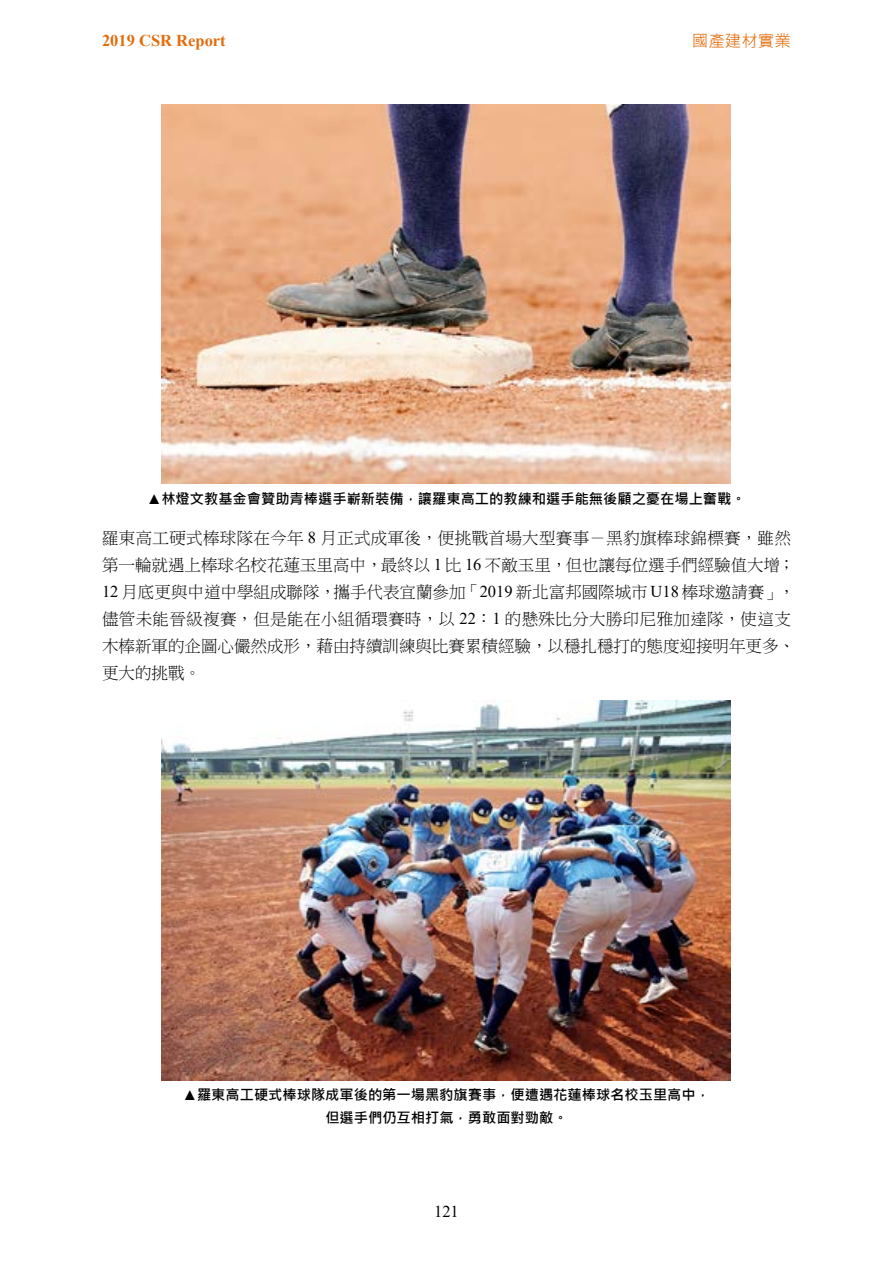
<style>
.page{position:relative;width:893px;height:1263px;background:#fff}
.page>*{position:absolute;margin:0;border:0;box-sizing:border-box;transform-origin:0 0}
.t1{font:16.5px/27px "P Ming Li U";color:#000}
.t2{font:700 16.5px "Times New Roman";color:#e36c0a}
.t3{font:16.5px "Microsoft Jheng Hei";color:#e36c0a}
.t4{font:16.5px "Times New Roman";color:#000}
.t5{font:700 14.25px/22.5px "Microsoft Jheng Hei";color:#000;text-align:center}
.s1{font-family:"Times New Roman"}
</style>
<div class="page">
<img style="left:161px;top:104px;width:570px;height:380px">
<img style="left:161px;top:700px;width:570px;height:380px">
<p class="t2" style="left:102px;top:28px;width:125px">2019 CSR Report</p>
<p class="t3" style="left:692px;top:30px;width:101px">國產建材實業</p>
<p class="t5" style="left:147px;top:487px;width:600px">▲林燈文教基金會贊助青棒選手嶄新裝備，讓羅東高工的教練和選手能無後顧之憂在場上奮戰。</p>
<p class="t1" style="left:102px;top:525px;width:694px">羅東高工硬式棒球隊在今年 <span class="s1">8</span> 月正式成軍後，便挑戰首場大型賽事－黑豹旗棒球錦標賽，雖然第一輪就遇上棒球名校花蓮玉里高中，最終以 <span class="s1">1</span> 比 <span class="s1">16</span> 不敵玉里，但也讓每位選手們經驗值大增; <span class="s1">12</span> 月底更與中道中學組成聯隊，攜手代表宜蘭參加「<span class="s1">2019</span> 新北富邦國際城市 <span class="s1">U18</span> 棒球邀請賽「，儘管未能晉級複賽，但是能在小組循環賽時，以 <span class="s1">22</span>：<span class="s1">1</span> 的懸殊比分大勝印尼雅加達隊，使這支木棒新軍的企圖心儼然成形，藉由持續訓練與比賽累積經驗，以穩扎穩打的態度迎接明年更多、更大的挑戰。</p>
<p class="t5" style="left:183px;top:1084px;width:529px">▲羅東高工硬式棒球隊成軍後的第一場黑豹旗賽事，便遭遇花蓮棒球名校玉里高中，但選手們仍互相打氣，勇敢面對勁敵。</p>
<p class="t4" style="left:434px;top:1200px;width:26px">121</p>
</div>
